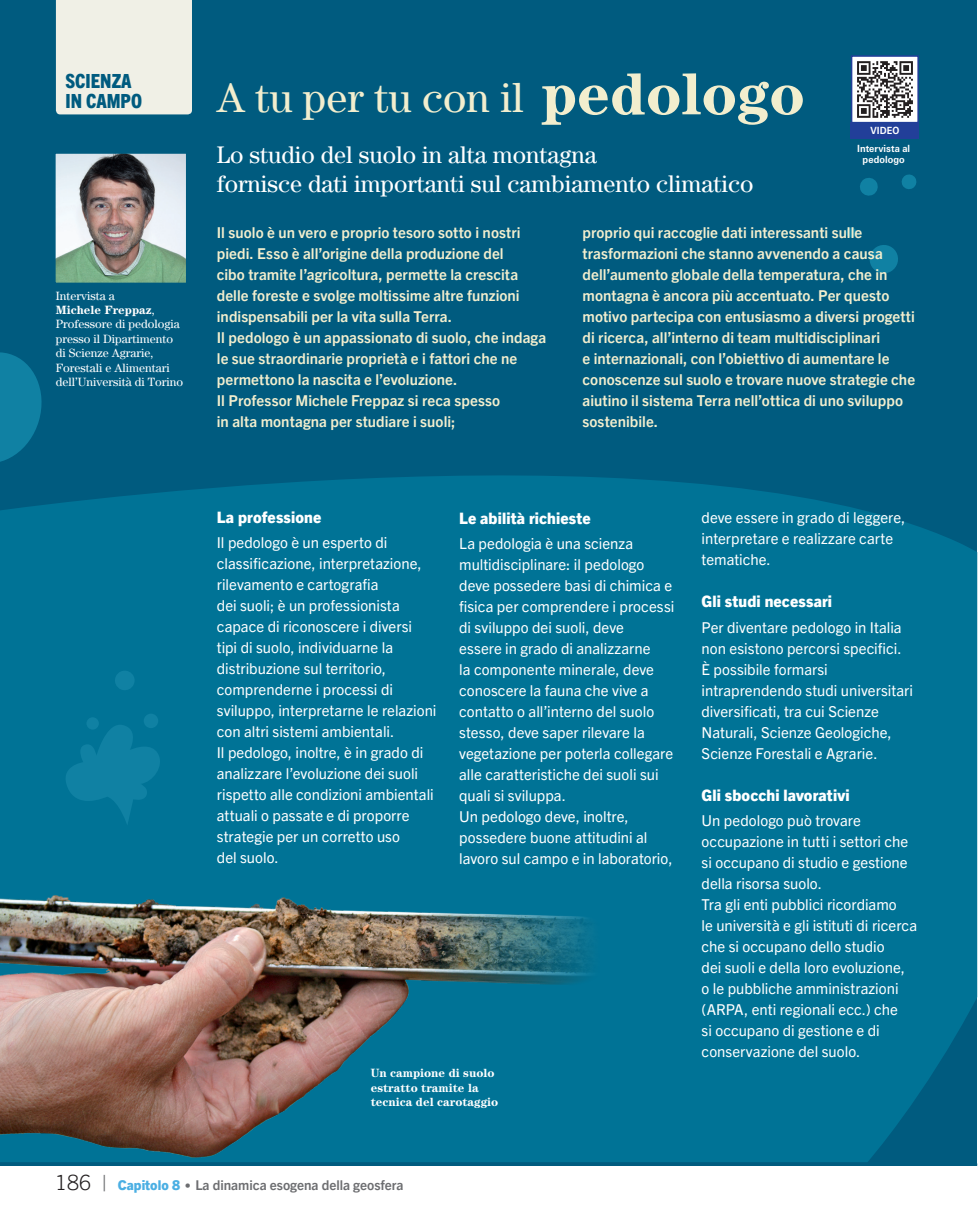
<style>
.page{position:relative;width:978px;height:1221px;background:#fff}
.page>*{position:absolute;margin:0;border:0;box-sizing:border-box;transform-origin:0 0}
.t1{font:42px "Century Std";color:#f2eece}
.t2{font:24px/28.8px "Century Std";color:#fff}
.t3{font:800 condensed 19.5px/19.5px "Trade Gothic Next LT Pro";color:#005b7f}
.t4{font:800 15.75px "Trade Gothic Next LT Pro";letter-spacing:.01em;color:#fff}
.t5{font:15px/21px "Trade Gothic Next LT Pro";color:#fff}
.t6{font:700 15px/21px "Trade Gothic Next LT Pro";letter-spacing:.005em;color:#f2eece}
.t7{font:700 13.5px "Trade Gothic Next LT Pro";color:#6c6d70}
.t8{font:12px/14.4px "Century Std";color:#fff}
.t9{font:700 12px/14.4px "Century Std";color:#fff}
.t10{font:700 9.9px/11.4px "Univers Next Pro";letter-spacing:.01em;color:#fff;text-align:center;scale:.9 1}
.s1{font-weight:700}
.s2{font-weight:700;font-size:60px}
.s3{font-weight:300;font-size:21px;color:#231f20}
.s4{font-weight:300;font-size:21px}
.s5{font-weight:800;color:#4bafe3}
.s6{font-weight:300;font-size:12px}
</style>
<div class="page">
<div style="left:0;top:0;width:977px;height:1165px;background:#005b7f"></div>
<div style="left:0;top:475px;width:977px;height:687px;background:#007396"></div>
<div style="left:56px;top:0;width:136px;height:114px;background:#f0f0e6"></div>
<img style="left:854px;top:58px;width:62px;height:62px">
<div style="left:851px;top:55px;width:68px;height:68px;border:2px solid #223f99"></div>
<div style="left:851px;top:122px;width:68px;height:17px;background:#223f99"></div>
<img style="left:57px;top:155px;width:128px;height:126px">
<div style="left:53px;top:151px;width:136px;height:134px;border:3px solid #005b7f"></div>
<img style="left:0;top:784px;width:600px;height:378px">
<svg style="left:0;top:352px;width:42px;height:110px"></svg>
<svg style="left:869px;top:245px;width:29px;height:29px"></svg>
<svg style="left:860px;top:178px;width:18px;height:18px"></svg>
<svg style="left:846px;top:227px;width:11px;height:11px"></svg>
<svg style="left:901px;top:174px;width:16px;height:15px"></svg>
<div style="left:86px;top:717px;width:13px;height:12px;background:#1081a3;border-radius:50%"></div>
<div style="left:115px;top:670px;width:20px;height:20px;background:#1081a3;border-radius:50%"></div>
<div style="left:144px;top:713px;width:14px;height:15px;background:#1081a3;border-radius:50%"></div>
<svg style="left:58px;top:724px;width:107px;height:101px"></svg>
<h3 class="t3" style="left:65px;top:70px;width:78px">SCIENZA<br>IN CAMPO</h3>
<p class="t8" style="left:56px;top:288px;width:129px">Intervista a<br><span class="s1">Michele Freppaz</span>,<br>Professore di pedologia presso il Dipartimento di Scienze Agrarie,<br>Forestali e Alimentari dell’Università di Torino</p>
<h1 class="t1" style="left:217px;top:73px;width:590px">A tu per tu con il <span class="s2">pedologo</span></h1>
<p class="t10" style="left:870px;top:125px;width:34px">VIDEO</p>
<p class="t10" style="left:857px;top:142px;width:60px">Intervista al pedologo</p>
<h2 class="t2" style="left:217px;top:140px;width:538px">Lo studio del suolo in alta montagna<br>fornisce dati importanti sul cambiamento climatico</h2>
<p class="t6" style="left:217px;top:221px;width:331px">Il suolo è un vero e proprio tesoro sotto i nostri piedi. Esso è all’origine della produzione del<br>cibo tramite l’agricoltura, permette la crescita delle foreste e svolge moltissime altre funzioni indispensabili per la vita sulla Terra.<br>Il pedologo è un appassionato di suolo, che indaga le sue straordinarie proprietà e i fattori che ne permettono la nascita e l’evoluzione.<br>Il Professor Michele Freppaz si reca spesso<br>in alta montagna per studiare i suoli;</p>
<p class="t6" style="left:583px;top:221px;width:334px">proprio qui raccoglie dati interessanti sulle trasformazioni che stanno avvenendo a causa dell’aumento globale della temperatura, che in montagna è ancora più accentuato. Per questo motivo partecipa con entusiasmo a diversi progetti di ricerca, all’interno di team multidisciplinari<br>e internazionali, con l’obiettivo di aumentare le conoscenze sul suolo e trovare nuove strategie che aiutino il sistema Terra nell’ottica di uno sviluppo sostenibile.</p>
<p class="t4" style="left:217px;top:506px;width:106px">La professione</p>
<p class="t5" style="left:217px;top:531px;width:221px">Il pedologo è un esperto di classificazione, interpretazione, rilevamento e cartografia<br>dei suoli; è un professionista capace di riconoscere i diversi<br>tipi di suolo, individuarne la distribuzione sul territorio, comprenderne i processi di sviluppo, interpretarne le relazioni con altri sistemi ambientali.<br>Il pedologo, inoltre, è in grado di analizzare l’evoluzione dei suoli rispetto alle condizioni ambientali attuali o passate e di proporre strategie per un corretto uso<br>del suolo.</p>
<p class="t4" style="left:459px;top:507px;width:133px">Le abilità richieste</p>
<p class="t5" style="left:459px;top:532px;width:217px">La pedologia è una scienza multidisciplinare: il pedologo deve possedere basi di chimica e fisica per comprendere i processi di sviluppo dei suoli, deve<br>essere in grado di analizzarne<br>la componente minerale, deve conoscere la fauna che vive a contatto o all’interno del suolo stesso, deve saper rilevare la vegetazione per poterla collegare alle caratteristiche dei suoli sui quali si sviluppa.<br>Un pedologo deve, inoltre, possedere buone attitudini al lavoro sul campo e in laboratorio,</p>
<p class="t9" style="left:371px;top:1065px;width:129px">Un campione di suolo estratto tramite la tecnica del carotaggio</p>
<p class="t5" style="left:702px;top:506px;width:205px">deve essere in grado di leggere, interpretare e realizzare carte tematiche.</p>
<p class="t4" style="left:702px;top:590px;width:132px">Gli studi necessari</p>
<p class="t5" style="left:702px;top:615px;width:213px">Per diventare pedologo in Italia non esistono percorsi specifici.<br>È possibile formarsi intraprendendo studi universitari diversificati, tra cui Scienze<br>Naturali, Scienze Geologiche,<br>Scienze Forestali e Agrarie.</p>
<p class="t4" style="left:702px;top:784px;width:150px">Gli sbocchi lavorativi</p>
<p class="t5" style="left:702px;top:809px;width:217px">Un pedologo può trovare occupazione in tutti i settori che si occupano di studio e gestione della risorsa suolo.<br>Tra gli enti pubblici ricordiamo<br>le università e gli istituti di ricerca che si occupano dello studio<br>dei suoli e della loro evoluzione,<br>o le pubbliche amministrazioni (ARPA, enti regionali ecc.) che<br>si occupano di gestione e di conservazione del suolo.</p>
<p class="t7" style="left:55px;top:1175px;width:350px"><span class="s3">186</span> <span class="s4">|</span> <span class="s5">Capitolo 8</span> <span class="s6">•</span> La dinamica esogena della geosfera</p>
</div>
